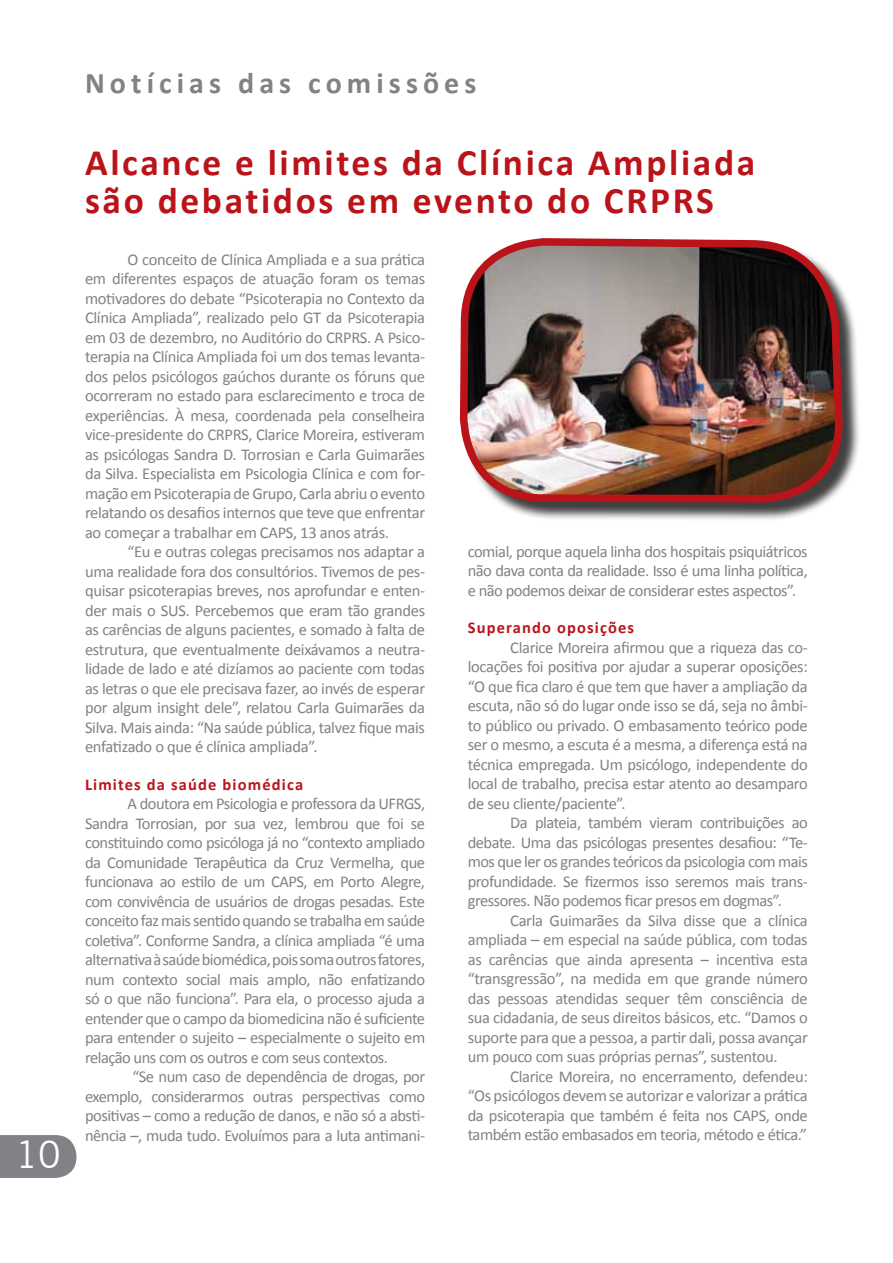
<style>
.page{position:relative;width:893px;height:1263px;background:#fff}
.page>*{position:absolute;margin:0;border:0;box-sizing:border-box;transform-origin:0 0}
.t1{font:700 37.5px/37.5px "Calibri";letter-spacing:.07em;color:#ba141a}
.t2{font:37.5px "News Gothic BT";color:#fff}
.t3{font:700 30px "Calibri";letter-spacing:.17em;color:#808285}
.t4{font:16.5px/19.5px "Calibri";letter-spacing:-.03em;color:#808285;text-align:justify}
.t5{font:700 16.5px "Calibri";letter-spacing:.07em;color:#ba141a}
</style>
<div class="page">
<svg style="left:0;top:1135px;width:76px;height:43px;background:#86888b"></svg>
<div style="left:462px;top:240px;width:399px;height:281px;background:#000;opacity:.75"></div>
<img style="left:459px;top:238px;width:383px;height:268px">
<h1 class="t2" style="left:16px;top:1132px;width:47px">10</h1>
<h2 class="t3" style="left:85px;top:64px;width:393px">Notícias das comissões</h2>
<h1 class="t1" style="left:85px;top:142px;width:672px">Alcance e limites da Clínica Ampliada são debatidos em evento do CRPRS</h1>
<p class="t4" style="left:85px;top:249px;width:342px;text-indent:43px">O conceito de Clínica Ampliada e a sua prática em diferentes espaços de atuação foram os temas motivadores do debate “Psicoterapia no Contexto da Clínica Ampliada”, realizado pelo GT da Psicoterapia em 03 de dezembro, no Auditório do CRPRS. A Psico&shy;terapia na Clínica Ampliada foi um dos temas levanta&shy;dos pelos psicólogos gaúchos durante os fóruns que ocorreram no estado para esclarecimento e troca de experiências. À mesa, coordenada pela conselheira vice-presidente do CRPRS, Clarice Moreira, estiveram as psicólogas Sandra D. Torrosian e Carla Guimarães da Silva. Especialista em Psicologia Clínica e com for&shy;mação em Psicoterapia de Grupo, Carla abriu o evento relatando os desafios internos que teve que enfrentar ao começar a trabalhar em CAPS, 13 anos atrás.</p>
<p class="t4" style="left:85px;top:541px;width:342px;text-indent:43px">“Eu e outras colegas precisamos nos adaptar a uma realidade fora dos consultórios. Tivemos de pes&shy;quisar psicoterapias breves, nos aprofundar e enten&shy;der mais o SUS. Percebemos que eram tão grandes as carências de alguns pacientes, e somado à falta de estrutura, que eventualmente deixávamos a neutra&shy;lidade de lado e até dizíamos ao paciente com todas as letras o que ele precisava fazer, ao invés de esperar por algum insight dele”, relatou Carla Guimarães da Silva. Mais ainda: “Na saúde pública, talvez fique mais enfatizado o que é clínica ampliada”.</p>
<p class="t5" style="left:85px;top:774px;width:220px">Limites da saúde biomédica</p>
<p class="t4" style="left:85px;top:793px;width:342px;text-indent:43px">A doutora em Psicologia e professora da UFRGS, Sandra Torrosian, por sua vez, lembrou que foi se constituindo como psicóloga já no “contexto ampliado da Comunidade Terapêutica da Cruz Vermelha, que funcionava ao estilo de um CAPS, em Porto Alegre, com convivência de usuários de drogas pesadas. Este conceito faz mais sentido quando se trabalha em saúde coletiva”. Conforme Sandra, a clínica ampliada “é uma alternativa à saúde biomédica, pois soma outros fatores, num contexto social mais amplo, não enfatizando só o que não funciona”. Para ela, o processo ajuda a entender que o campo da biomedicina não é suficiente para entender o sujeito – especialmente o sujeito em relação uns com os outros e com seus contextos.</p>
<p class="t4" style="left:85px;top:1066px;width:342px;text-indent:47px">“Se num caso de dependência de drogas, por exemplo, considerarmos outras perspectivas como positivas – como a redução de danos, e não só a absti&shy;nência –, muda tudo. Evoluímos para a luta antimani-</p>
<p class="t4" style="left:468px;top:541px;width:342px">comial, porque aquela linha dos hospitais psiquiátricos não dava conta da realidade. Isso é uma linha política, e não podemos deixar de considerar estes aspectos”.</p>
<p class="t5" style="left:468px;top:618px;width:168px">Superando oposições</p>
<p class="t4" style="left:468px;top:637px;width:342px;text-indent:43px">Clarice Moreira afirmou que a riqueza das co&shy;locações foi positiva por ajudar a superar oposições: “O que fica claro é que tem que haver a ampliação da escuta, não só do lugar onde isso se dá, seja no âmbi&shy;to público ou privado. O embasamento teórico pode ser o mesmo, a escuta é a mesma, a diferença está na técnica empregada. Um psicólogo, independente do local de trabalho, precisa estar atento ao desamparo de seu cliente/paciente”.</p>
<p class="t4" style="left:468px;top:812px;width:342px;text-indent:43px">Da plateia, também vieram contribuições ao debate. Uma das psicólogas presentes desafiou: “Te&shy;mos que ler os grandes teóricos da psicologia com mais profundidade. Se fizermos isso seremos mais trans&shy;gressores. Não podemos ficar presos em dogmas”.</p>
<p class="t4" style="left:468px;top:910px;width:342px;text-indent:43px">Carla Guimarães da Silva disse que a clínica ampliada – em especial na saúde pública, com todas as carências que ainda apresenta – incentiva esta “transgressão”, na medida em que grande número das pessoas atendidas sequer têm consciência de sua cidadania, de seus direitos básicos, etc. “Damos o suporte para que a pessoa, a partir dali, possa avançar um pouco com suas próprias pernas”, sustentou.</p>
<p class="t4" style="left:468px;top:1066px;width:342px;text-indent:43px">Clarice Moreira, no encerramento, defendeu: “Os psicólogos devem se autorizar e valorizar a prática da psicoterapia que também é feita nos CAPS, onde também estão embasados em teoria, método e ética.”</p>
</div>
